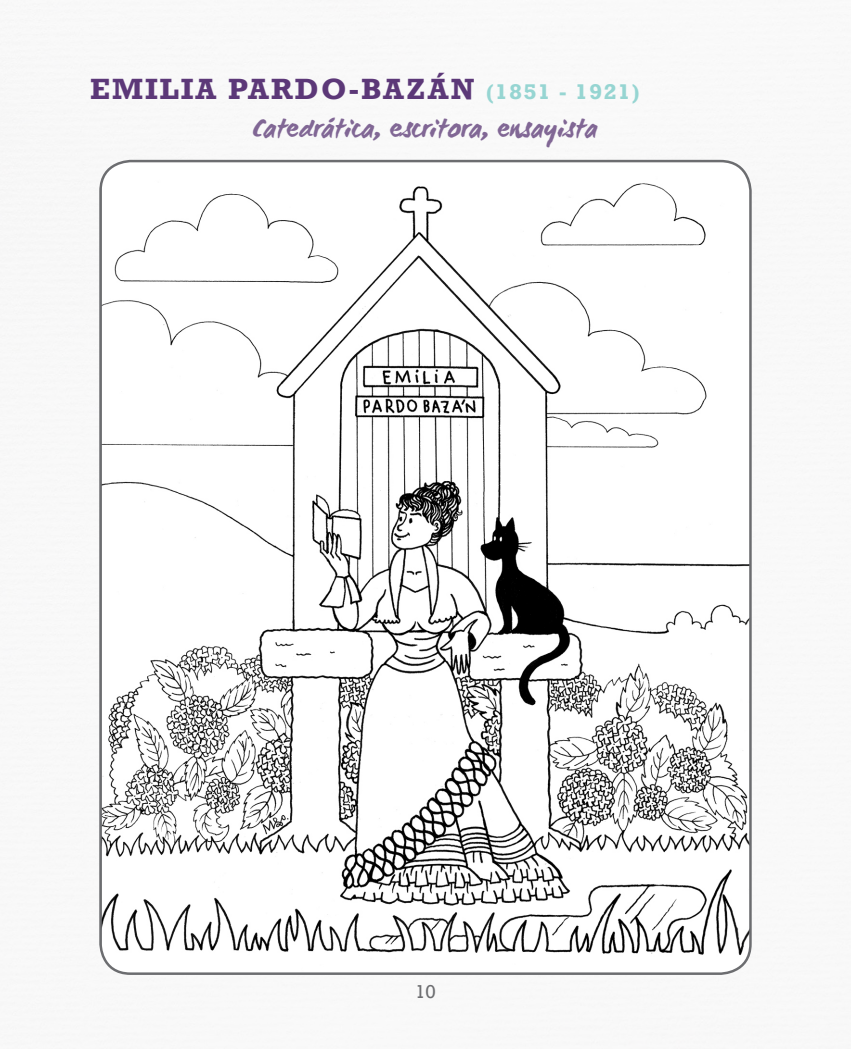
<style>
.page{position:relative;width:851px;height:1049px;background:#fff}
.page>*{position:absolute;margin:0;border:0;box-sizing:border-box;transform-origin:0 0}
.h3-descripcion{font:700 27.5px "WC Mano Negra Bta";letter-spacing:.02em;color:#816795}
.t1{font:700 27.5px "Rockwell";letter-spacing:.08em;color:#5c3878}
.t2{font:17.5px "Rockwell";color:#6c6d70}
.s1{font-size:20px;color:#96d5d2}
</style>
<div class="page">
<img style="left:100px;top:161px;width:650px;height:813px">
<p class="t1" style="left:90px;top:71px;width:551px">EMILIA PARDO-BAZÁN <span class="s1">(1851 - 1921)</span></p>
<p class="h3-descripcion" style="left:253px;top:110px;width:346px">Catedrática, escritora, ensayista</p>
<p class="t2" style="left:415px;top:981px;width:22px">10</p>
</div>
